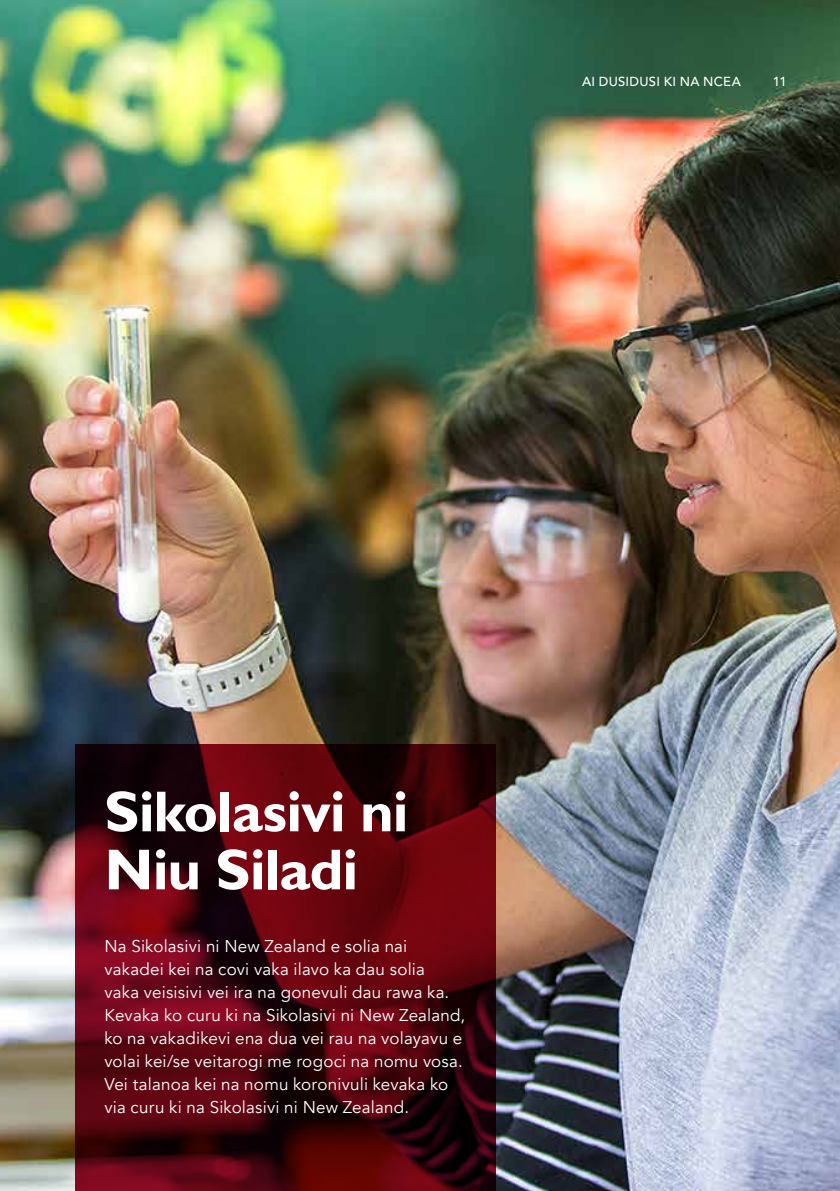
<style>
.page{position:relative;width:840px;height:1191px;background:#fff}
.page>*{position:absolute;margin:0;border:0;box-sizing:border-box;transform-origin:0 0}
.H1_-_white{font:700 58px/58px "Gill Sans Maori";letter-spacing:-.015em;color:#fff}
.Body_-_white{font:17px/23px "Avenir";letter-spacing:.01em;color:#fff}
.t1{font:500 13px "Avenir";letter-spacing:.02em;color:#fff}
</style>
<div class="page">
<img style="left:0;top:0;width:839px;height:1191px">
<svg style="left:75px;top:744px;width:420px;height:447px;background:#4e040e"></svg>
<p class="t1" style="left:581px;top:74px;width:160px">AI DUSIDUSI KI NA NCEA</p>
<p class="t1" style="left:772px;top:74px;width:15px">11</p>
<p class="H1_-_white" style="left:104px;top:782px;width:305px">Sikolasivi ni<br>Niu Siladi</p>
<p class="Body_-_white" style="left:104px;top:935px;width:362px">Na Sikolasivi ni New Zealand e solia nai vakadei kei na covi vaka ilavo ka dau solia<br>vaka veisisivi vei ira na gonevuli dau rawa ka.<br>Kevaka ko curu ki na Sikolasivi ni New Zealand, ko na vakadikevi ena dua vei rau na volayavu e volai kei/se veitarogi me rogoci na nomu vosa.<br>Vei talanoa kei na nomu koronivuli kevaka ko via curu ki na Sikolasivi ni New Zealand.</p>
</div>
